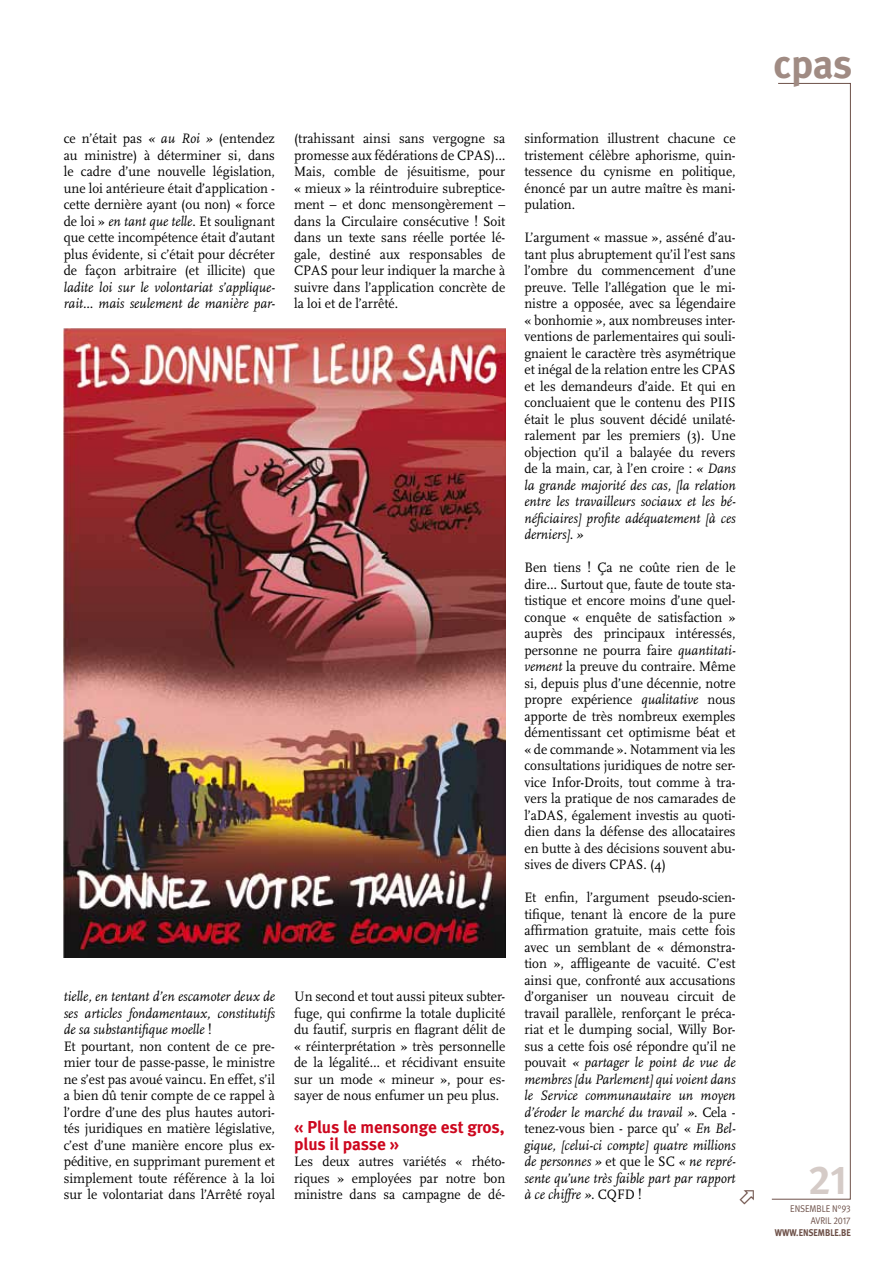
<style>
.page{position:relative;width:893px;height:1263px;background:#fff}
.page>*{position:absolute;margin:0;border:0;box-sizing:border-box;transform-origin:0 0}
.t1{font:700 40.5px "Meta";color:#a08b83}
.t2{font:40.5px "Meta Bold Expert";color:#d5cbc7}
.t3{font:700 17.25px/16.5px "Meta";letter-spacing:-.005em;color:#cd071e}
.t4{font:14.25px/16.5px "Scala";color:#000;text-align:justify;scale:.95 1}
.t5{font:italic 14.25px/16.5px "Scala";color:#000;scale:.95 1}
.t6{font:9.75px/12px "Meta Normal";color:#6d5048;text-align:right;scale:.9 1}
.t7{font:700 9.75px "Meta";letter-spacing:.045em;color:#6d5048;scale:.9 1}
.s1{font-style:italic}
.s2{font-family:"Meta Normal Expert"}
</style>
<div class="page">
<svg style="left:772px;top:83px;width:79px;height:1116px"></svg>
<img style="left:64px;top:329px;width:441px;height:628px">
<p class="t4" style="left:64px;top:130px;width:224px">ce n’était pas <span class="s1">« au Roi »</span> (entendez au ministre) à déterminer si, dans le cadre d’une nouvelle législation, une loi antérieure était d’application - cette dernière ayant (ou non) « force de loi » <span class="s1">en tant que telle</span>. Et soulignant que cette incompétence était d’autant plus évidente, si c’était pour décréter de façon arbitraire (et illicite) que</p>
<p class="t5" style="left:64px;top:279px;width:224px">ladite loi sur le volontariat s’applique&shy;rait... mais seulement de manière par-</p>
<p class="t4" style="left:64px;top:988px;width:224px;text-align:left"><span class="s1">tielle, en tentant d’en escamoter deux de ses articles fondamentaux, constitutifs de sa substantifique moelle</span> !<br>Et pourtant, non content de ce pre&shy;mier tour de passe-passe, le ministre ne s’est pas avoué vaincu. En effet, s’il a bien dû tenir compte de ce rappel à l’ordre d’une des plus hautes autori&shy;tés juridiques en matière législative, c’est d’une manière encore plus ex&shy;péditive, en supprimant purement et simplement toute référence à la loi sur le volontariat dans l’Arrêté royal</p>
<p class="t4" style="left:294px;top:130px;width:224px">(trahissant ainsi sans vergogne sa promesse aux fédérations de CPAS)… Mais, comble de jésuitisme, pour « mieux » la réintroduire subreptice&shy;ment – et donc mensongèrement – dans la Circulaire consécutive ! Soit dans un texte sans réelle portée lé&shy;gale, destiné aux responsables de CPAS pour leur indiquer la marche à suivre dans l’application concrète de la loi et de l’arrêté.</p>
<p class="t4" style="left:294px;top:988px;width:224px">Un second et tout aussi piteux subter&shy;fuge, qui confirme la totale duplicité du fautif, surpris en flagrant délit de « réinterprétation » très personnelle de la légalité… et récidivant ensuite sur un mode « mineur », pour es&shy;sayer de nous enfumer un peu plus.</p>
<p class="t3" style="left:294px;top:1119px;width:212px">« Plus le mensonge est gros, plus il passe »</p>
<p class="t4" style="left:294px;top:1153px;width:224px">Les deux autres variétés « rhéto&shy;riques » employées par notre bon ministre dans sa campagne de dé-</p>
<p class="t4" style="left:524px;top:130px;width:224px">sinformation illustrent chacune ce tristement célèbre aphorisme, quin&shy;tessence du cynisme en politique, énoncé par un autre maître ès mani&shy;pulation.</p>
<p class="t4" style="left:524px;top:229px;width:224px">L’argument « massue », asséné d’au&shy;tant plus abruptement qu’il l’est sans l’ombre du commencement d’une preuve. Telle l’allégation que le mi&shy;nistre a opposée, avec sa légendaire « bonhomie », aux nombreuses inter&shy;ventions de parlementaires qui souli&shy;gnaient le caractère très asymétrique et inégal de la relation entre les CPAS et les demandeurs d’aide. Et qui en concluaient que le contenu des PIIS était le plus souvent décidé unilaté&shy;ralement par les premiers (3). Une objection qu’il a balayée du revers de la main, car, à l’en croire : <span class="s1">« Dans la grande majorité des cas, [la relation entre les travailleurs sociaux et les bé&shy;néficiaires] profite adéquatement [à ces derniers]. »</span></p>
<p class="t4" style="left:524px;top:559px;width:224px">Ben tiens ! Ça ne coûte rien de le dire… Surtout que, faute de toute sta&shy;tistique et encore moins d’une quel&shy;conque « enquête de satisfaction » auprès des principaux intéressés, personne ne pourra faire <span class="s1">quantitati&shy;vement</span> la preuve du contraire. Même si, depuis plus d’une décennie, notre propre expérience <span class="s1">qualitative</span> nous apporte de très nombreux exemples démentissant cet optimisme béat et « de commande ». Notamment via les consultations juridiques de notre ser&shy;vice Infor-Droits, tout comme à tra&shy;vers la pratique de nos camarades de l’aDAS, également investis au quoti&shy;dien dans la défense des allocataires en butte à des décisions souvent abu&shy;sives de divers CPAS. (4)</p>
<p class="t4" style="left:524px;top:889px;width:224px">Et enfin, l’argument pseudo-scien&shy;tifique, tenant là encore de la pure affirmation gratuite, mais cette fois avec un semblant de « démonstra&shy;tion », affligeante de vacuité. C’est ainsi que, confronté aux accusations d’organiser un nouveau circuit de travail parallèle, renforçant le préca&shy;riat et le dumping social, Willy Bor&shy;sus a cette fois osé répondre qu’il ne pouvait <span class="s1">« partager le point de vue de membres [du Parlement] qui voient dans le Service communautaire un moyen d’éroder le marché du travail »</span>. Cela - tenez-vous bien - parce qu’ « <span class="s1">En Bel&shy;gique, [celui-ci compte] quatre millions de personnes »</span> et que le SC <span class="s1">« ne repré&shy;sente qu’une très faible part par rapport à ce chiffre ».</span> CQFD !</p>
<h1 class="t1" style="left:773px;top:40px;width:80px">cpas</h1>
<h1 class="t2" style="left:808px;top:1156px;width:40px">21</h1>
<p class="t6" style="left:790px;top:1203px;width:69px">ENSEMBLE N°<span class="s2">93<br></span>AVRIL <span class="s2">2017</span></p>
<p class="t7" style="left:775px;top:1227px;width:10px">www</p>
<p class="t7" style="left:796px;top:1227px;width:62px">.ensemble.be</p>
</div>
